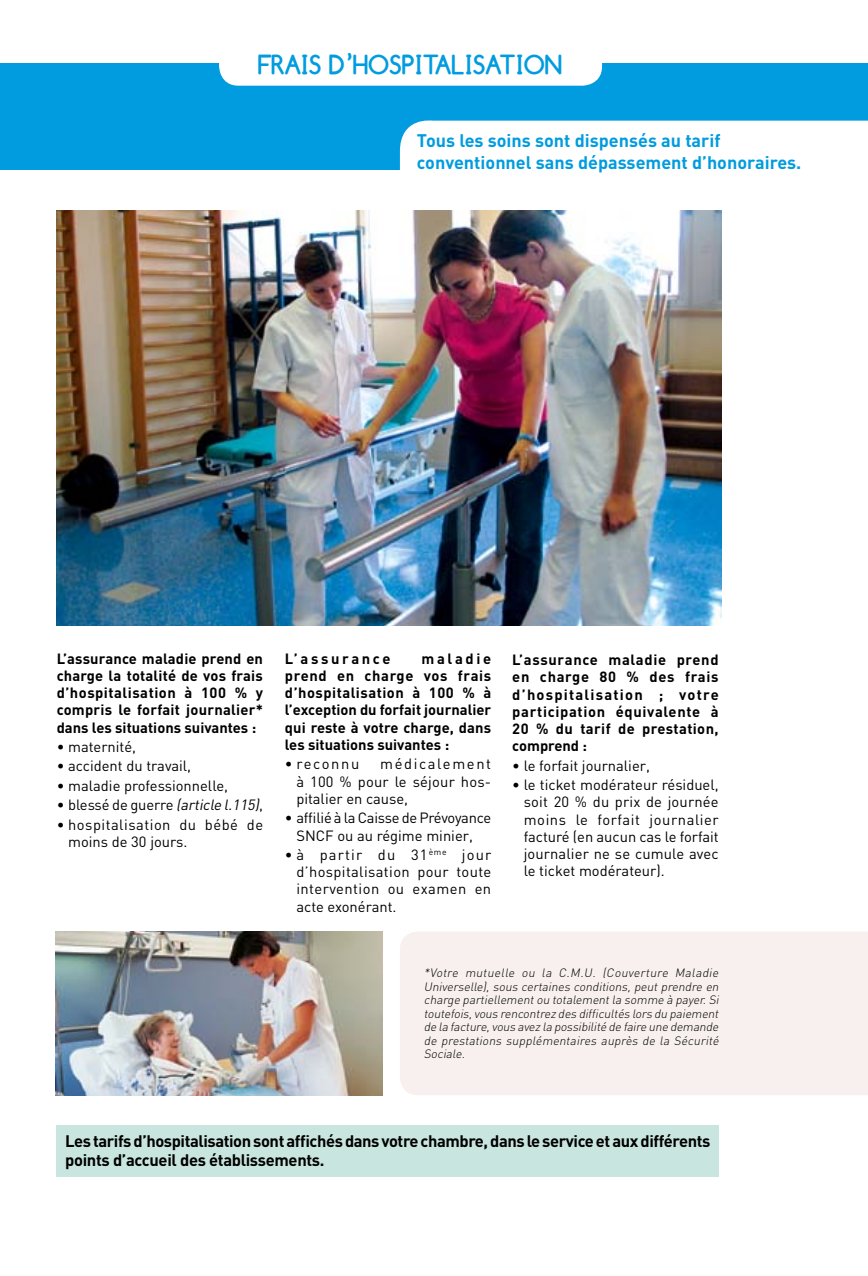
<style>
.page{position:relative;width:868px;height:1276px;background:#fff}
.page>*{position:absolute;margin:0;border:0;box-sizing:border-box;transform-origin:0 0}
.t1{font:700 27px "Comfortaa";letter-spacing:.03em;color:#009cdf}
.Body_Général{font:700 18px/22.5px "DIN";color:#009cdf}
.Body_Général-2{font:700 16.5px/19.5px "DIN";letter-spacing:-.025em;color:#000}
.InterBody{font:14.7px/17.2px "DIN";color:#000;text-align:justify}
.InterBody-2{font:700 14.7px/17.2px "DIN";letter-spacing:.01em;color:#000;text-align:justify}
.InterBody-3{font:14.7px/17.2px "DIN";letter-spacing:.035em;color:#000}
.InterBody-4{font:700 14.7px "DIN";letter-spacing:.18em;color:#000}
.InterBody-5{font:14.7px "DIN";letter-spacing:.11em;color:#000}
.InterBody-6{font:italic 300 12px/13.5px "DIN";color:#000;text-align:justify}
.s1{font-style:italic}
</style>
<div class="page">
<div style="left:0;top:64px;width:867px;height:106px;background:#009cdf"></div>
<div style="left:57px;top:1125px;width:661px;height:51px;background:#c8e5df"></div>
<img style="left:55px;top:931px;width:328px;height:164px">
<img style="left:57px;top:210px;width:664px;height:416px">
<div style="left:400px;top:120px;width:467px;height:50px;background:#fff"></div>
<div style="left:219px;top:43px;width:383px;height:43px;background:#fff;border-radius:20px"></div>
<div style="left:400px;top:932px;width:467px;height:163px;background:#f7f0ef"></div>
<p class="t1" style="left:258px;top:49px;width:305px">FRAIS D’HOSPITALISATION</p>
<p class="Body_Général" style="left:417px;top:128px;width:386px">Tous les soins sont dispensés au tarif conventionnel sans dépassement d’honoraires.</p>
<p class="InterBody-2" style="left:57px;top:649px;width:208px">L’assurance maladie prend en charge la totalité de vos frais d’hospitalisation à 100 % y compris le forfait journalier* dans les situations suivantes :</p>
<p class="InterBody" style="left:57px;top:738px;width:81px">• maternité,</p>
<p class="InterBody" style="left:57px;top:757px;width:136px">• accident du travail,</p>
<p class="InterBody" style="left:57px;top:776px;width:173px">• maladie professionnelle,</p>
<p class="InterBody" style="left:57px;top:796px;width:208px">• b less é d e g u e rre <span class="s1">(article l.115)</span>,</p>
<p class="InterBody-3" style="left:68px;top:815px;width:196px;text-indent:-11px">• hospitalisation du bébé de moins de 30 jours.</p>
<p class="InterBody-2" style="left:285px;top:649px;width:208px;text-indent:136px">maladie prend en charge vos frais d’hospitalisation à 100 % à l’exception du forfait journalier qui reste à votre charge, dans les situations suivantes :</p>
<p class="InterBody-5" style="left:285px;top:755px;width:76px">• reconnu</p>
<p class="InterBody-4" style="left:285px;top:649px;width:107px">L’assurance</p>
<p class="InterBody" style="left:296px;top:755px;width:196px;text-indent:84px">médicalement à 100 % pour le séjour hos&shy;pitalier en cause,</p>
<p class="InterBody" style="left:285px;top:809px;width:208px;text-align:center">• affilié à la Caisse de Prévoyance<br>SNCF ou au régime minier,</p>
<p class="InterBody" style="left:296px;top:845px;width:196px;text-indent:-11px">• à partir du 31<sup>ème</sup> jour d’hospitalisation pour toute intervention ou examen en acte exonérant.</p>
<p class="InterBody-2" style="left:512px;top:650px;width:208px">L’assurance maladie prend en charge 80 % des frais d’hospitalisation ; votre participation équivalente à 20 % du tarif de prestation, comprend :</p>
<p class="InterBody" style="left:512px;top:756px;width:139px">• le forfait journalier,</p>
<p class="InterBody" style="left:523px;top:776px;width:196px;text-indent:-11px">• le ticket modérateur résiduel, soit 20 % du prix de journée moins le forfait journalier facturé (en aucun cas le forfait journalier ne se cumule avec le ticket modérateur).</p>
<p class="InterBody-6" style="left:423px;top:966px;width:299px">*Votre mutuelle ou la C.M.U. (Couverture Maladie Universelle), sous certaines conditions, peut prendre en charge partiellementou totalementla somme à payer.Si toutefois,vous rencontrez des difficultés lors du paiement de la facture,vous avez la possibilité de faire une demande de prestations supplémentaires auprès de la Sécurité Sociale.</p>
<p class="Body_Général-2" style="left:65px;top:1130px;width:646px">Les tarifs d’hospitalisation sont affichés dans votre chambre, dans le service et aux différents points d’accueil des établissements.</p>
</div>
